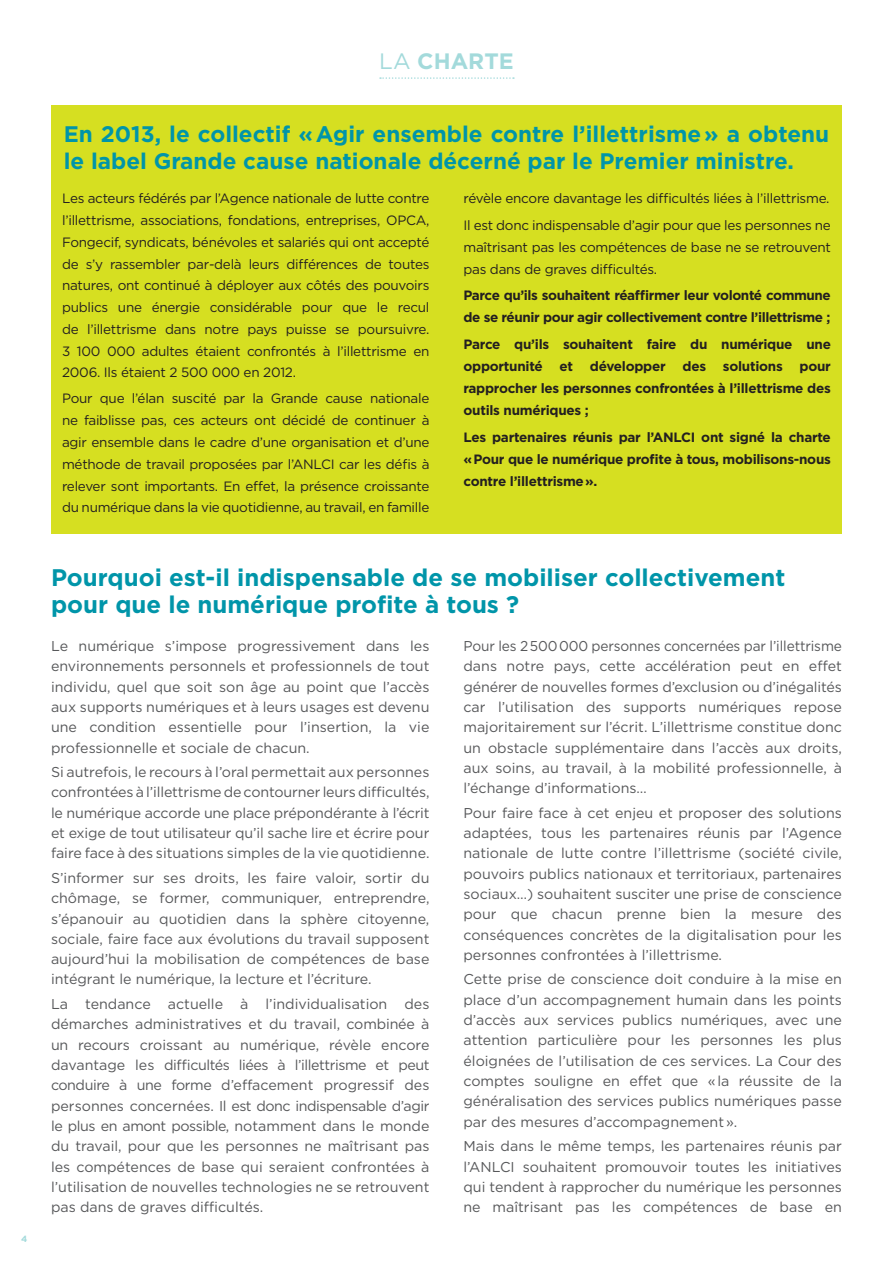
<style>
.page{position:relative;width:893px;height:1263px;background:#fff}
.page>*{position:absolute;margin:0;border:0;box-sizing:border-box;transform-origin:0 0}
.t1{font:700 24px/27px "Gotham";color:#0095a9}
.t2{font:700 22.5px/27px "Gotham";color:#0095a9}
.t3{font:700 22.2px "Gotham";color:#a3dadb}
.t4{font:14.25px/20.2px "Gotham";color:#57585a;text-align:justify}
.t5{font:14.25px/20.2px "Gotham";color:#57585a;text-align:justify;scale:.96 1}
.t6{font:13.5px/21.8px "Gotham";letter-spacing:-.02em;color:#231f20;text-align:justify}
.t7{font:700 13.5px/22.2px "Gotham";letter-spacing:-.03em;color:#231f20;text-align:justify}
.t8{font:700 9px "Gotham";color:#a3dadb}
.s1{font-weight:400}
</style>
<div class="page">
<svg style="left:380px;top:77px;width:134px;height:2px"></svg>
<div style="left:51px;top:105px;width:791px;height:429px;background:#d6df21"></div>
<p class="t8" style="left:21px;top:1232px;width:8px">4</p>
<h3 class="t3" style="left:379px;top:46px;width:136px"><span class="s1">LA</span> CHARTE</h3>
<h2 class="t2" style="left:64px;top:120px;width:767px">En 2013, le collectif « Agir ensemble contre l’illettrisme » a obtenu le label Grande cause nationale décerné par le Premier ministre.</h2>
<p class="t6" style="left:62px;top:187px;width:369px">Les acteurs fédérés par l’Agence nationale de lutte contre l’illettrisme, associations, fondations, entreprises, OPCA, Fongecif, syndicats, bénévoles et salariés qui ont accepté de s’y rassembler par-delà leurs différences de toutes natures, ont continué à déployer aux côtés des pouvoirs publics une énergie considérable pour que le recul de l’illettrisme dans notre pays puisse se poursuivre.<br>3 100 000 adultes étaient confrontés à l’illettrisme en 2006. Ils étaient 2 500 000 en 2012.</p>
<p class="t6" style="left:62px;top:387px;width:369px">Pour que l’élan suscité par la Grande cause nationale ne faiblisse pas, ces acteurs ont décidé de continuer à agir ensemble dans le cadre d’une organisation et d’une méthode de travail proposées par l’ANLCI car les défis à relever sont importants. En effet, la présence croissante du numérique dans la vie quotidienne, au travail, en famille</p>
<p class="t6" style="left:463px;top:185px;width:369px;line-height:26.4px">révèle encore davantage les difficultés liées à l’illettrisme.<br>Il est donc indispensable d’agir pour que les personnes ne</p>
<p class="t6" style="left:463px;top:236px;width:369px;line-height:22.2px">maîtrisant pas les compétences de base ne se retrouvent pas dans de graves difficultés.</p>
<p class="t7" style="left:463px;top:284px;width:369px">Parce qu’ils souhaitent réaffirmer leur volonté commune de se réunir pour agir collectivement contre l’illettrisme ;</p>
<p class="t7" style="left:463px;top:333px;width:369px">Parce qu’ils souhaitent faire du numérique une opportunité et développer des solutions pour rapprocher les personnes confrontées à l’illettrisme des outils numériques ;</p>
<p class="t7" style="left:463px;top:426px;width:369px">Les partenaires réunis par l’ANLCI ont signé la charte « Pour que le numérique profite à tous, mobilisons-nous contre l’illettrisme ».</p>
<h1 class="t1" style="left:51px;top:564px;width:736px">Pourquoi est-il indispensable de se mobiliser collectivement pour que le numérique profite à tous ?</h1>
<p class="t4" style="left:51px;top:635px;width:380px">Le numérique s’impose progressivement dans les environnements personnels et professionnels de tout individu, quel que soit son âge au point que l’accès aux supports numériques et à leurs usages est devenu une condition essentielle pour l’insertion, la vie professionnelle et sociale de chacun.</p>
<p class="t4" style="left:51px;top:762px;width:380px">Si autrefois, le recours à l’oral permettait aux personnes confrontées à l’illettrisme de contourner leurs difficultés, le numérique accorde une place prépondérante à l’écrit et exige de tout utilisateur qu’il sache lire et écrire pour faire face à des situations simples de la vie quotidienne.</p>
<p class="t4" style="left:51px;top:867px;width:380px">S’informer sur ses droits, les faire valoir, sortir du chômage, se former, communiquer, entreprendre, s’épanouir au quotidien dans la sphère citoyenne, sociale, faire face aux évolutions du travail supposent aujourd’hui la mobilisation de compétences de base intégrant le numérique, la lecture et l’écriture.</p>
<p class="t4" style="left:51px;top:993px;width:380px">La tendance actuelle à l’individualisation des démarches administratives et du travail, combinée à un recours croissant au numérique, révèle encore davantage les difficultés liées à l’illettrisme et peut conduire à une forme d’effacement progressif des personnes concernées. Il est donc indispensable d’agir le plus en amont possible, notamment dans le monde du travail, pour que les personnes ne maîtrisant pas les compétences de base qui seraient confrontées à l’utilisation de nouvelles technologies ne se retrouvent pas dans de graves difficultés.</p>
<p class="t5" style="left:463px;top:635px;width:396px">Pour les 2 500 000 personnes concernées par l’illettrisme dans notre pays, cette accélération peut en effet générer de nouvelles formes d’exclusion ou d’inégalités car l’utilisation des supports numériques repose majoritairement sur l’écrit. L’illettrisme constitue donc un obstacle supplémentaire dans l’accès aux droits, aux soins, au travail, à la mobilité professionnelle, à l’échange d’informations…</p>
<p class="t4" style="left:463px;top:802px;width:380px">Pour faire face à cet enjeu et proposer des solutions adaptées, tous les partenaires réunis par l’Agence nationale de lutte contre l’illettrisme (société civile, pouvoirs publics nationaux et territoriaux, partenaires sociaux…) souhaitent susciter une prise de conscience pour que chacun prenne bien la mesure des conséquences concrètes de la digitalisation pour les personnes confrontées à l’illettrisme.</p>
<p class="t4" style="left:463px;top:969px;width:380px">Cette prise de conscience doit conduire à la mise en place d’un accompagnement humain dans les points d’accès aux services publics numériques, avec une attention particulière pour les personnes les plus éloignées de l’utilisation de ces services. La Cour des comptes souligne en effet que « la réussite de la généralisation des services publics numériques passe par des mesures d’accompagnement ».</p>
<p class="t4" style="left:463px;top:1136px;width:380px">Mais dans le même temps, les partenaires réunis par l’ANLCI souhaitent promouvoir toutes les initiatives qui tendent à rapprocher du numérique les personnes ne maîtrisant pas les compétences de base en</p>
</div>
